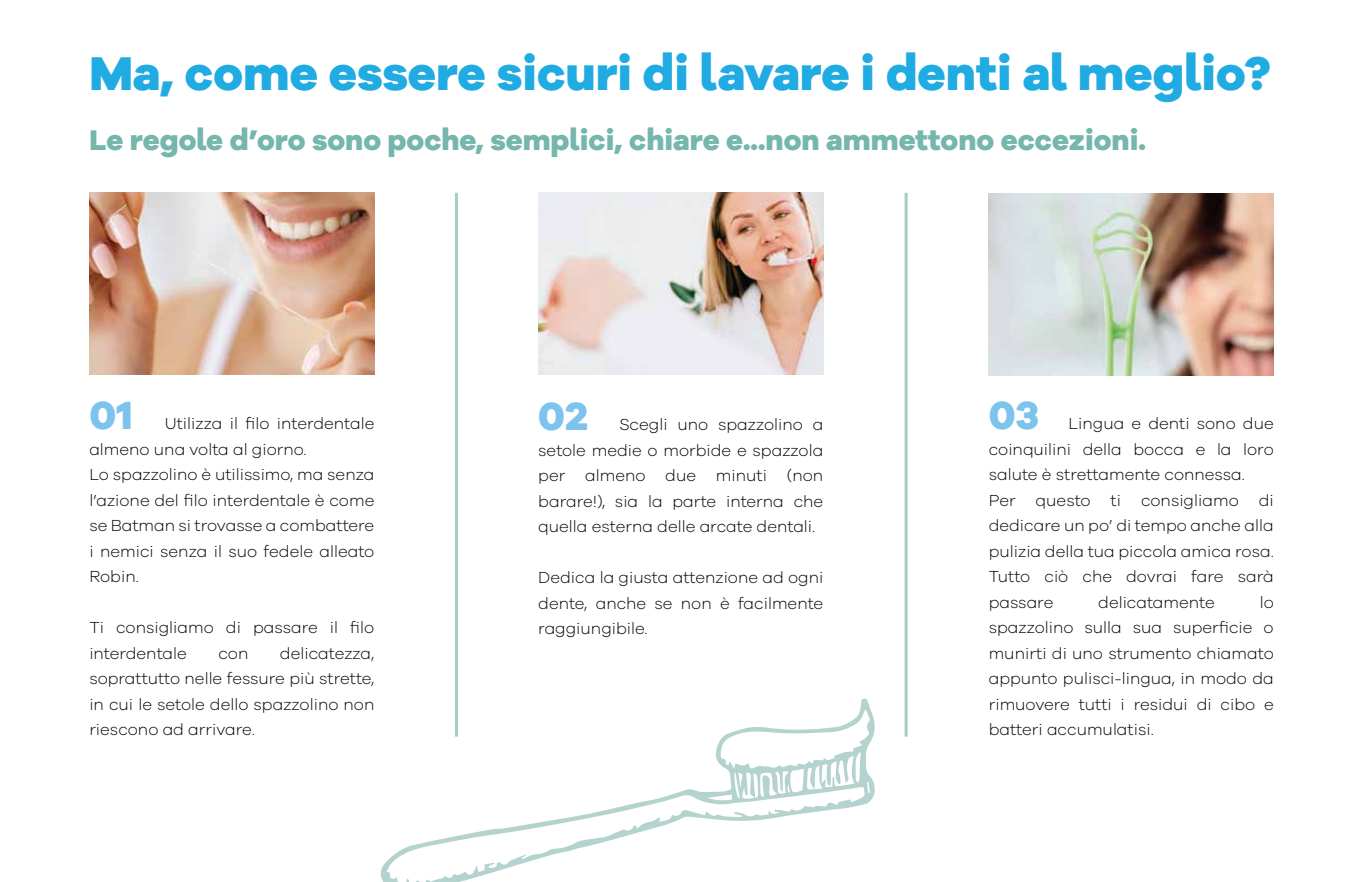
<style>
.page{position:relative;width:1362px;height:882px;background:#fff}
.page>*{position:absolute;margin:0;border:0;box-sizing:border-box;transform-origin:0 0}
.t1{font:800 48.9px "Galano Grotesque Alt";color:#20abe2}
.t2{font:800 40.5px "Galano Grotesque Alt";color:#7cc3ed}
.t3{font:800 29.25px "Galano Grotesque Alt";color:#75b6ad}
.t4{font:300 16.5px/25.5px "Galano Grotesque";color:#000;text-align:justify}
.s1{color:#fff}
</style>
<div class="page">
<img style="left:538px;top:193px;width:285px;height:182px">
<img style="left:89px;top:193px;width:285px;height:182px">
<img style="left:988px;top:193px;width:285px;height:182px">
<hr style="left:455px;top:193px;width:3px;height:544px;background:#a6ccc6">
<hr style="left:904px;top:193px;width:3px;height:544px;background:#a6ccc6">
<svg style="left:380px;top:698px;width:495px;height:184px"></svg>
<h1 class="t1" style="left:89px;top:42px;width:1182px">Ma, come essere sicuri di lavare i denti al meglio?</h1>
<h3 class="t3" style="left:89px;top:121px;width:1058px">Le regole d’oro sono poche, semplici, chiare e...non ammettono eccezioni.</h3>
<h2 class="t2" style="left:89px;top:389px;width:45px">01</h2>
<p class="t4" style="left:89px;top:410px;width:286px;text-align:left;text-indent:75px">Utilizza il filo interdentale almeno una volta al giorno.<br>Lo spazzolino è utilissimo, ma senza l’azione del filo interdentale è come se Batman si trovasse a combattere i nemici senza il suo fedele alleato<br>Robin.</p>
<p class="t4" style="left:89px;top:614px;width:286px">Ti consigliamo di passare il filo interdentale</p>
<p class="t4" style="left:89px;top:640px;width:286px;text-indent:191px">delicatezza, soprattutto nelle fessure più strette, in cui le setole dello spazzolino non riescono ad arrivare.</p>
<p class="t4" style="left:218px;top:640px;width:31px">con</p>
<h2 class="t2" style="left:538px;top:390px;width:83px">02 <span class="s1">.</span></h2>
<p class="t4" style="left:538px;top:411px;width:286px;text-indent:81px">Scegli uno spazzolino a setole medie o morbide e spazzola per almeno due minuti (non barare!), sia la parte interna che quella esterna delle arcate dentali.</p>
<p class="t4" style="left:538px;top:564px;width:286px">Dedica la giusta attenzione ad ogni dente, anche se non è facilmente raggiungibile.</p>
<h2 class="t2" style="left:988px;top:389px;width:52px">03</h2>
<p class="t4" style="left:988px;top:410px;width:286px;text-align:left;text-indent:80px">Lingua e denti sono due coinquilini della bocca e la loro salute è strettamente connessa.<br>Per questo ti consigliamo di dedicare un po’ di tempo anche alla pulizia della tua piccola amica rosa.<br>Tutto ciò che dovrai fare sarà passare</p>
<p class="t4" style="left:988px;top:589px;width:286px;text-indent:271px">lo spazzolino sulla sua superficie o munirti di uno strumento chiamato appunto pulisci-lingua, in modo da rimuovere tutti i residui di cibo e batteri accumulatisi.</p>
<p class="t4" style="left:1098px;top:589px;width:118px">delicatamente</p>
</div>
